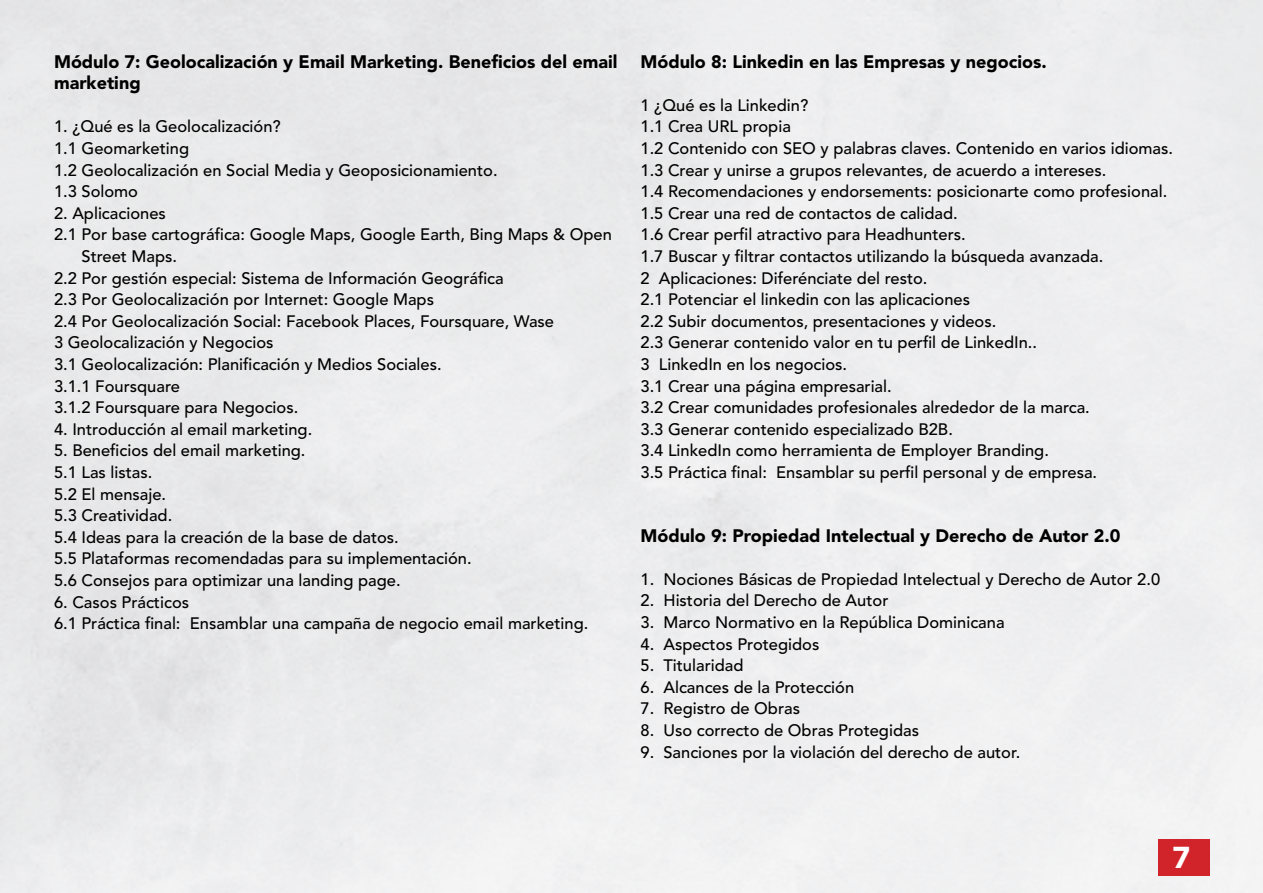
<style>
.page{position:relative;width:1263px;height:893px;background:#ecedee}
.page>*{position:absolute;margin:0;border:0;box-sizing:border-box;transform-origin:0 0}
.t1{font:900 30px "Avenir LT Std";color:#fff}
.t2{font:900 18px/21.6px "Avenir LT Std";color:#000}
.t3{font:500 16.5px "Avenir LT Std";color:#000}
</style>
<div class="page">
<div style="left:1159px;top:839px;width:51px;height:37px;background:#d1232a"></div>
<p class="t2" style="left:54px;top:50px;width:565px">Módulo 7: Geolocalización y Email Marketing. Beneficios del email marketing</p>
<p class="t3" style="left:54px;top:117px;width:228px">1. ¿Qué es la Geolocalización?</p>
<p class="t3" style="left:54px;top:139px;width:137px">1.1 Geomarketing</p>
<p class="t3" style="left:54px;top:160px;width:445px">1.2 Geolocalización en Social Media y Geoposicionamiento.</p>
<p class="t3" style="left:54px;top:182px;width:86px">1.3 Solomo</p>
<p class="t3" style="left:54px;top:204px;width:113px">2. Aplicaciones</p>
<p class="t3" style="left:54px;top:225px;width:559px">2.1 Por base cartográfica: Google Maps, Google Earth, Bing Maps &amp; Open</p>
<p class="t3" style="left:82px;top:247px;width:97px">Street Maps.</p>
<p class="t3" style="left:54px;top:268px;width:451px">2.2 Por gestión especial: Sistema de Información Geográfica</p>
<p class="t3" style="left:54px;top:290px;width:381px">2.3 Por Geolocalización por Internet: Google Maps</p>
<p class="t3" style="left:54px;top:312px;width:502px">2.4 Por Geolocalización Social: Facebook Places, Foursquare, Wase</p>
<p class="t3" style="left:54px;top:333px;width:221px">3 Geolocalización y Negocios</p>
<p class="t3" style="left:54px;top:355px;width:389px">3.1 Geolocalización: Planificación y Medios Sociales.</p>
<p class="t3" style="left:54px;top:376px;width:127px">3.1.1 Foursquare</p>
<p class="t3" style="left:54px;top:398px;width:246px">3.1.2 Foursquare para Negocios.</p>
<p class="t3" style="left:54px;top:420px;width:260px">4. Introducción al email marketing.</p>
<p class="t3" style="left:54px;top:441px;width:253px">5. Beneficios del email marketing.</p>
<p class="t3" style="left:54px;top:463px;width:100px">5.1 Las listas.</p>
<p class="t3" style="left:54px;top:484px;width:114px">5.2 El mensaje.</p>
<p class="t3" style="left:54px;top:506px;width:120px">5.3 Creatividad.</p>
<p class="t3" style="left:54px;top:528px;width:346px">5.4 Ideas para la creación de la base de datos.</p>
<p class="t3" style="left:54px;top:549px;width:419px">5.5 Plataformas recomendadas para su implementación.</p>
<p class="t3" style="left:54px;top:571px;width:348px">5.6 Consejos para optimizar una landing page.</p>
<p class="t3" style="left:54px;top:592px;width:137px">6. Casos Prácticos</p>
<p class="t3" style="left:54px;top:614px;width:536px">6.1 Práctica final: Ensamblar una campaña de negocio email marketing.</p>
<p class="t2" style="left:640px;top:50px;width:408px">Módulo 8: Linkedin en las Empresas y negocios.</p>
<p class="t3" style="left:640px;top:96px;width:169px">1 ¿Qué es la Linkedin?</p>
<p class="t3" style="left:640px;top:117px;width:152px">1.1 Crea URL propia</p>
<p class="t3" style="left:640px;top:139px;width:534px">1.2 Contenido con SEO y palabras claves. Contenido en varios idiomas.</p>
<p class="t3" style="left:640px;top:160px;width:467px">1.3 Crear y unirse a grupos relevantes, de acuerdo a intereses.</p>
<p class="t3" style="left:640px;top:182px;width:528px">1.4 Recomendaciones y endorsements: posicionarte como profesional.</p>
<p class="t3" style="left:640px;top:204px;width:319px">1.5 Crear una red de contactos de calidad.</p>
<p class="t3" style="left:640px;top:225px;width:327px">1.6 Crear perfil atractivo para Headhunters.</p>
<p class="t3" style="left:640px;top:247px;width:464px">1.7 Buscar y filtrar contactos utilizando la búsqueda avanzada.</p>
<p class="t3" style="left:640px;top:268px;width:288px">2 Aplicaciones: Diferénciate del resto.</p>
<p class="t3" style="left:640px;top:290px;width:331px">2.1 Potenciar el linkedin con las aplicaciones</p>
<p class="t3" style="left:640px;top:312px;width:357px">2.2 Subir documentos, presentaciones y videos.</p>
<p class="t3" style="left:640px;top:333px;width:398px">2.3 Generar contenido valor en tu perfil de LinkedIn..</p>
<p class="t3" style="left:640px;top:355px;width:208px">3 LinkedIn en los negocios.</p>
<p class="t3" style="left:640px;top:376px;width:253px">3.1 Crear una página empresarial.</p>
<p class="t3" style="left:640px;top:398px;width:451px">3.2 Crear comunidades profesionales alrededor de la marca.</p>
<p class="t3" style="left:640px;top:420px;width:314px">3.3 Generar contenido especializado B2B.</p>
<p class="t3" style="left:640px;top:441px;width:410px">3.4 LinkedIn como herramienta de Employer Branding.</p>
<p class="t3" style="left:640px;top:463px;width:458px">3.5 Práctica final: Ensamblar su perfil personal y de empresa.</p>
<p class="t2" style="left:640px;top:524px;width:481px">Módulo 9: Propiedad Intelectual y Derecho de Autor 2.0</p>
<p class="t3" style="left:640px;top:569px;width:521px">1. Nociones Básicas de Propiedad Intelectual y Derecho de Autor 2.0</p>
<p class="t3" style="left:640px;top:591px;width:249px">2. Historia del Derecho de Autor</p>
<p class="t3" style="left:640px;top:613px;width:366px">3. Marco Normativo en la República Dominicana</p>
<p class="t3" style="left:640px;top:634px;width:180px">4. Aspectos Protegidos</p>
<p class="t3" style="left:640px;top:656px;width:104px">5. Titularidad</p>
<p class="t3" style="left:640px;top:677px;width:215px">6. Alcances de la Protección</p>
<p class="t3" style="left:640px;top:699px;width:161px">7. Registro de Obras</p>
<p class="t3" style="left:640px;top:721px;width:280px">8. Uso correcto de Obras Protegidas</p>
<p class="t3" style="left:640px;top:742px;width:381px">9. Sanciones por la violación del derecho de autor.</p>
<h1 class="t1" style="left:1172px;top:839px;width:19px">7</h1>
</div>
